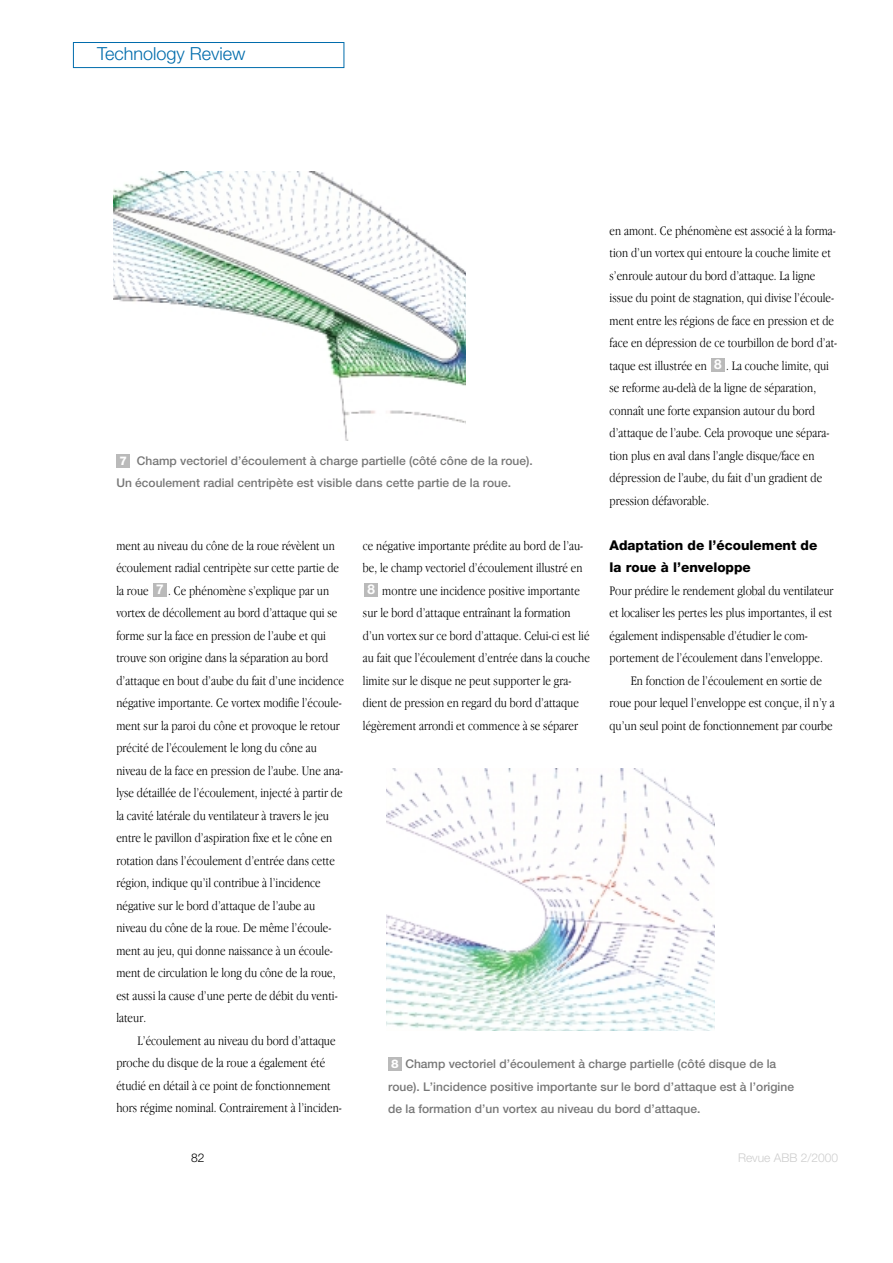
<style>
.page{position:relative;width:893px;height:1263px;background:#fff}
.page>*{position:absolute;margin:0;border:0;box-sizing:border-box;transform-origin:0 0}
.t1{font:300 18px "Helvetica Neue";color:#006cac}
.t2{font:300 13.5px/22.5px "Apple Garamond";letter-spacing:.005em;color:#000}
.t3{font:800 13.5px/22.5px "Helvetica Neue";color:#000}
.t4{font:700 13.5px "Helvetica Neue";color:#fff}
.t5{font:500 12px/22.5px "Helvetica Neue";color:#777}
.t6{font:300 12px "Helvetica Neue";color:#cdcdcd}
.t7{font:300 12px "Helvetica Neue";color:#000}
.s1{font-family:"Helvetica Neue";font-weight:700;color:#fff}
.s2{font-weight:800;color:#fff}
</style>
<div class="page">
<div style="left:711px;top:358px;width:13px;height:13px;background:#bababa"></div>
<div style="left:364px;top:583px;width:14px;height:13px;background:#bababa"></div>
<div style="left:153px;top:583px;width:14px;height:13px;background:#bababa"></div>
<img style="left:113px;top:171px;width:352px;height:270px">
<div style="left:116px;top:454px;width:14px;height:14px;background:#bababa"></div>
<img style="left:386px;top:769px;width:328px;height:261px">
<div style="left:388px;top:1057px;width:14px;height:14px;background:#bababa"></div>
<div style="left:73px;top:42px;width:271px;height:26px;border:1px solid #006cac"></div>
<h1 class="t1" style="left:97px;top:47px;width:150px">Technology Review</h1>
<p class="t2" style="left:609px;top:220px;width:229px">en amont. Ce phénomène est associé à la forma&shy;tion d’un vortex qui entoure la couche limite et s’enroule autour du bord d’attaque. La ligne issue du point de stagnation, qui divise l’écoule&shy;ment entre les régions de face en pression et de face en dépression de ce tourbillon de bord d’at&shy;taque est illustrée en</p>
<p class="t2" style="left:609px;top:355px;width:221px;text-indent:105px"><span class="s1">8</span> . La couche limite, qui se reforme au-delà de la ligne de séparation, connaît une forte expansion autour du bord d’attaque de l’aube. Cela provoque une sépara&shy;tion plus en aval dans l’angle disque/face en dépression de l’aube, du fait d’un gradient de pression défavorable.</p>
<p class="t3" style="left:609px;top:535px;width:209px">Adaptation de l’écoulement de la roue à l’enveloppe</p>
<p class="t2" style="left:609px;top:580px;width:225px">Pour prédire le rendement global du ventilateur</p>
<p class="t2" style="left:609px;top:603px;width:224px">et localiser les pertes les plus importantes, il est</p>
<p class="t2" style="left:609px;top:625px;width:200px">également indispensable d’étudier le com-</p>
<p class="t2" style="left:609px;top:648px;width:215px">portement de l’écoulement dans l’enveloppe.</p>
<p class="t2" style="left:630px;top:670px;width:192px">En fonction de l’écoulement en sortie de</p>
<p class="t2" style="left:609px;top:693px;width:226px">roue pour lequel l’enveloppe est conçue, il n’y a</p>
<p class="t2" style="left:609px;top:715px;width:224px">qu’un seul point de fonctionnement par courbe</p>
<p class="t5" style="left:116px;top:451px;width:418px"><span class="s2">7</span> Champ vectoriel d’écoulement à charge partielle (côté cône de la roue).<br>Un écoulement radial centripète est visible dans cette partie de la roue.</p>
<p class="t2" style="left:116px;top:535px;width:224px">ment au niveau du cône de la roue révèlent un écoulement radial centripète sur cette partie de la roue</p>
<p class="t2" style="left:363px;top:535px;width:222px">ce négative importante prédite au bord de l’au-</p>
<p class="t2" style="left:363px;top:558px;width:221px">be, le champ vectoriel d’écoulement illustré en</p>
<p class="t2" style="left:382px;top:580px;width:199px">montre une incidence positive importante</p>
<p class="t2" style="left:363px;top:603px;width:209px">sur le bord d’attaque entraînant la formation</p>
<p class="t2" style="left:363px;top:625px;width:228px">d’un vortex sur ce bord d’attaque. Celui-ci est lié</p>
<p class="t2" style="left:363px;top:648px;width:228px">au fait que l’écoulement d’entrée dans la couche</p>
<p class="t2" style="left:363px;top:670px;width:210px">limite sur le disque ne peut supporter le gra-</p>
<p class="t2" style="left:363px;top:693px;width:217px">dient de pression en regard du bord d’attaque</p>
<p class="t2" style="left:363px;top:715px;width:216px">légèrement arrondi et commence à se séparer</p>
<p class="t4" style="left:367px;top:584px;width:9px">8</p>
<p class="t2" style="left:116px;top:580px;width:229px;text-indent:40px"><span class="s1">7</span> . Ce phénomène s’explique par un vortex de décollement au bord d’attaque qui se forme sur la face en pression de l’aube et qui trouve son origine dans la séparation au bord d’attaque en bout d’aube du fait d’une incidence négative importante. Ce vortex modifie l’écoule&shy;ment sur la paroi du cône et provoque le retour précité de l’écoulement le long du cône au niveau de la face en pression de l’aube. Une ana&shy;lyse détaillée de l’écoulement, injecté à partir de la cavité latérale du ventilateur à travers le jeu entre le pavillon d’aspiration fixe et le cône en rotation dans l’écoulement d’entrée dans cette région, indique qu’il contribue à l’incidence négative sur le bord d’attaque de l’aube au niveau du cône de la roue. De même l’écoule&shy;ment au jeu, qui donne naissance à un écoule&shy;ment de circulation le long du cône de la roue, est aussi la cause d’une perte de débit du venti&shy;lateur.</p>
<p class="t2" style="left:116px;top:1030px;width:227px;text-indent:21px">L’écoulement au niveau du bord d’attaque proche du disque de la roue a également été étudié en détail à ce point de fonctionnement hors régime nominal. Contrairement à l’inciden-</p>
<p class="t5" style="left:388px;top:1054px;width:407px"><span class="s2">8</span> Champ vectoriel d’écoulement à charge partielle (côté disque de la roue). L’incidence positive importante sur le bord d’attaque est à l’origine de la formation d’un vortex au niveau du bord d’attaque.</p>
<p class="t7" style="left:191px;top:1154px;width:15px">82</p>
<p class="t6" style="left:738px;top:1154px;width:102px">Revue ABB 2/2000</p>
</div>
